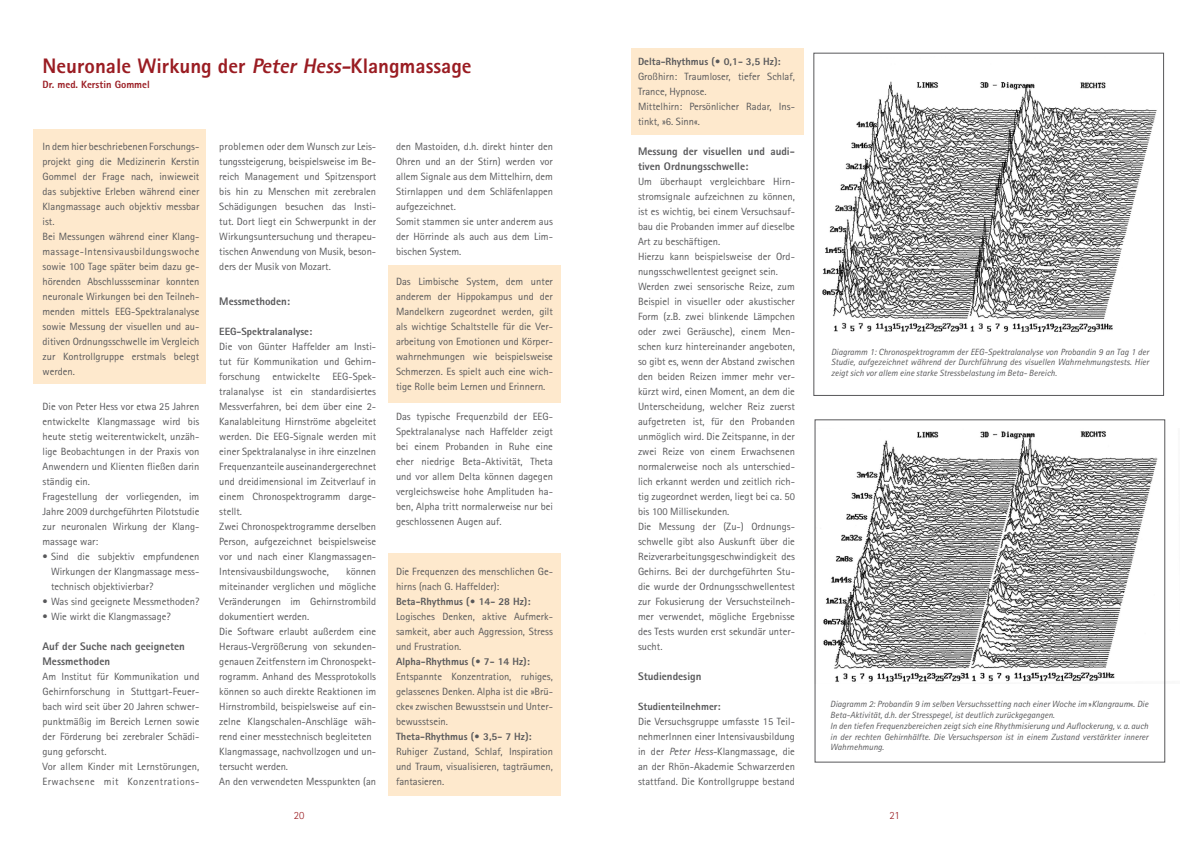
<style>
.page{position:relative;width:1191px;height:842px;background:#fff}
.page>*{position:absolute;margin:0;border:0;box-sizing:border-box;transform-origin:0 0}
.t1{font:800 21px "Rotis Sans Serif";color:#9a1c22}
.t2{font:800 11px/15px "Rotis Sans Serif";color:#58585a}
.t3{font:300 11px "Rotis Sans Serif";color:#9a1c22}
.t4{font:10.5px/15px "Rotis Sans Serif";color:#58585a}
.t5{font:800 10.5px "Rotis Sans Serif";color:#58585a}
.t6{font:800 10.5px "Rotis Sans Serif";color:#9a1c22}
.t7{font:italic 9px/10.8px "Rotis Sans Serif";color:#58585a;text-align:justify}
.s1{font-style:italic}
.s2{font-style:normal}
</style>
<div class="page">
<div style="left:630px;top:49px;width:173px;height:86px;background:#fee9cd"></div>
<div style="left:388px;top:553px;width:173px;height:243px;background:#fee9cd"></div>
<div style="left:388px;top:265px;width:173px;height:138px;background:#fee9cd"></div>
<div style="left:33px;top:129px;width:173px;height:254px;background:#fee9cd"></div>
<img style="left:822px;top:57px;width:343px;height:275px">
<img style="left:823px;top:429px;width:343px;height:254px">
<div style="left:813px;top:53px;width:350px;height:343px;border:1px solid #58585a"></div>
<h1 class="t1" style="left:43px;top:53px;width:430px">Neuronale Wirkung der <span class="s1">Peter Hess-</span>Klangmassage</h1>
<p class="t6" style="left:43px;top:78px;width:109px">Dr. med. Kerstin Gommel</p>
<p class="t4" style="left:43px;top:139px;width:158px">In dem hier beschriebenen Forschungs&shy;projekt ging die Medizinerin Kerstin Gommel der Frage nach, inwieweit das subjektive Erleben während einer Klangmassage auch objektiv messbar ist.<br>Bei Messungen während einer Klang&shy;massage-Intensivausbildungswoche sowie 100 Tage später beim dazu ge&shy;hörenden Abschlussseminar konnten neuronale Wirkungen bei den Teilneh&shy;menden mittels EEG-Spektralanalyse sowie Messung der visuellen und au&shy;ditiven Ordnungsschwelle im Vergleich zur Kontrollgruppe erstmals belegt werden.</p>
<p class="t4" style="left:43px;top:399px;width:158px">Die von Peter Hess vor etwa 25 Jahren entwickelte Klangmassage wird bis heute stetig weiterentwickelt, unzäh&shy;lige Beobachtungen in der Praxis von<br>Anwendern und Klienten fließen darin ständig ein.<br>Fragestellung der vorliegenden, im<br>Jahre 2009 durchgeführten Pilotstudie zur neuronalen Wirkung der Klang&shy;massage war:</p>
<p class="t4" style="left:51px;top:549px;width:150px;text-align:justify;text-indent:-9px">• Sind die subjektiv empfundenen Wirkungen der Klangmassage mess&shy;technisch objektivierbar?</p>
<p class="t4" style="left:43px;top:594px;width:158px">• Was sind geeignete Messmethoden?</p>
<p class="t4" style="left:43px;top:609px;width:130px">• Wie wirkt die Klangmassage?</p>
<p class="t2" style="left:43px;top:638px;width:144px">Auf der Suche nach geeigneten<br>Messmethoden</p>
<p class="t4" style="left:43px;top:669px;width:158px">Am Institut für Kommunikation und Gehirnforschung in Stuttgart-Feuer&shy;bach wird seit über 20 Jahren schwer&shy;punktmäßig im Bereich Lernen sowie der Förderung bei zerebraler Schädi&shy;gung geforscht.<br>Vor allem Kinder mit Lernstörungen, Erwachsene mit Konzentrations-</p>
<p class="t4" style="left:219px;top:139px;width:158px;text-align:justify">problemen oder dem Wunsch zur Leis&shy;tungssteigerung, beispielsweise im Be&shy;reich Management und Spitzensport bis hin zu Menschen mit zerebralen Schädigungen besuchen das Insti&shy;tut. Dort liegt ein Schwerpunkt in der Wirkungsuntersuchung und therapeu&shy;tischen Anwendung von Musik, beson&shy;ders der Musik von Mozart.</p>
<p class="t2" style="left:219px;top:293px;width:72px">Messmethoden:</p>
<p class="t5" style="left:219px;top:324px;width:94px">EEG-Spektralanalyse:</p>
<p class="t4" style="left:219px;top:339px;width:158px">Die von Günter Haffelder am Insti&shy;tut für Kommunikation und Gehirn&shy;forschung entwickelte EEG-Spek&shy;tralanalyse ist ein standardisiertes Messverfahren, bei dem über eine 2- Kanalableitung Hirnströme abgeleitet werden. Die EEG-Signale werden mit einer Spektralanalyse in ihre einzelnen Frequenzanteile auseinandergerechnet und dreidimensional im Zeitverlauf in einem Chronospektrogramm darge&shy;stellt.<br>Zwei Chronospektrogramme derselben Person, aufgezeichnet beispielsweise vor und nach einer Klangmassagen-Intensivausbildungswoche,</p>
<p class="t4" style="left:219px;top:564px;width:158px;text-indent:127px">können miteinander verglichen und mögliche<br>Veränderungen im Gehirnstrombild dokumentiert werden.<br>Die Software erlaubt außerdem eine<br>Heraus-Vergrößerung von sekunden&shy;genauen Zeitfenstern im Chronospekt&shy;rogramm. Anhand des Messprotokolls können so auch direkte Reaktionen im<br>Hirnstrombild, beispielsweise auf ein&shy;zelne Klangschalen-Anschläge wäh&shy;rend einer messtechnisch begleiteten<br>Klangmassage, nachvollzogen und un&shy;tersucht werden.<br>An den verwendeten Messpunkten (an</p>
<p class="t4" style="left:396px;top:139px;width:158px">den Mastoiden, d.h. direkt hinter den<br>Ohren und an der Stirn) werden vor allem Signale aus dem Mittelhirn, dem<br>Stirnlappen und dem Schläfenlappen aufgezeichnet.<br>Somit stammen sie unter anderem aus der Hörrinde als auch aus dem Lim&shy;bischen System.</p>
<p class="t4" style="left:396px;top:274px;width:158px;text-align:justify">Das Limbische System, dem unter anderem der Hippokampus und der Mandelkern zugeordnet werden, gilt als wichtige Schaltstelle für die Ver&shy;arbeitung von Emotionen und Körper&shy;wahrnehmungen wie beispielsweise Schmerzen. Es spielt auch eine wich&shy;tige Rolle beim Lernen und Erinnern.</p>
<p class="t4" style="left:396px;top:409px;width:158px;text-align:justify">Das typische Frequenzbild der EEG-Spektralanalyse nach Haffelder zeigt bei einem Probanden in Ruhe eine eher niedrige Beta-Aktivität, Theta und vor allem Delta können dagegen vergleichsweise hohe Amplituden ha&shy;ben, Alpha tritt normalerweise nur bei geschlossenen Augen auf.</p>
<p class="t4" style="left:396px;top:564px;width:158px">Die Frequenzen des menschlichen Ge&shy;hirns (nach G. Haffelder):</p>
<p class="t5" style="left:396px;top:594px;width:136px">Beta-Rhythmus (• 14- 28 Hz):</p>
<p class="t4" style="left:396px;top:609px;width:158px;text-align:justify">Logisches Denken, aktive Aufmerk&shy;samkeit, aber auch Aggression, Stress und Frustration.</p>
<p class="t5" style="left:396px;top:654px;width:135px">Alpha-Rhythmus (• 7- 14 Hz):</p>
<p class="t4" style="left:396px;top:669px;width:158px;text-align:justify">Entspannte Konzentration, ruhiges, gelassenes Denken. Alpha ist die »Brü&shy;cke« zwischen Bewusstsein und Unter&shy;bewusstsein.</p>
<p class="t5" style="left:396px;top:729px;width:137px">Theta-Rhythmus (• 3,5- 7 Hz):</p>
<p class="t4" style="left:396px;top:744px;width:158px;text-align:justify">Ruhiger Zustand, Schlaf, Inspiration und Traum, visualisieren, tagträumen, fantasieren.</p>
<p class="t5" style="left:638px;top:55px;width:144px">Delta-Rhythmus (• 0,1- 3,5 Hz):</p>
<p class="t4" style="left:638px;top:69px;width:158px">Großhirn: Traumloser, tiefer Schlaf,<br>Trance, Hypnose.<br>Mittelhirn: Persönlicher Radar, Ins&shy;tinkt, »6. Sinn«.</p>
<p class="t2" style="left:638px;top:144px;width:158px">Messung der visuellen und audi&shy;tiven Ordnungsschwelle:</p>
<p class="t4" style="left:638px;top:174px;width:158px">Um überhaupt vergleichbare Hirn&shy;stromsignale aufzeichnen zu können, ist es wichtig, bei einem Versuchsauf&shy;bau die Probanden immer auf dieselbe Art zu beschäftigen.<br>Hierzu kann beispielsweise der Ord&shy;nungsschwellentest geeignet sein.<br>Werden zwei sensorische Reize, zum Beispiel in visueller oder akustischer Form (z.B. zwei blinkende Lämpchen oder zwei Geräusche), einem Men&shy;schen kurz hintereinander angeboten, so gibt es, wenn der Abstand zwischen den beiden Reizen immer mehr ver&shy;kürzt wird, einen Moment, an dem die Unterscheidung, welcher Reiz zuerst aufgetreten ist, für den Probanden unmöglich wird. Die Zeitspanne, in der zwei Reize von einem Erwachsenen normalerweise noch als unterschied&shy;lich erkannt werden und zeitlich rich&shy;tig zugeordnet werden, liegt bei ca. 50 bis 100 Millisekunden.<br>Die Messung der (Zu-) Ordnungs&shy;schwelle gibt also Auskunft über die Reizverarbeitungsgeschwindigkeit des Gehirns. Bei der durchgeführten Stu&shy;die wurde der Ordnungsschwellentest zur Fokusierung der Versuchsteilneh&shy;mer verwendet, mögliche Ergebnisse des Tests wurden erst sekundär unter&shy;sucht.</p>
<p class="t2" style="left:638px;top:669px;width:65px">Studiendesign</p>
<p class="t5" style="left:638px;top:700px;width:84px">Studienteilnehmer:</p>
<p class="t4" style="left:638px;top:714px;width:158px;text-align:justify">Die Versuchsgruppe umfasste 15 Teil&shy;nehmerInnen einer Intensivausbildung in der <span class="s1">Peter Hess-</span>Klangmassage, die an der Rhön-Akademie Schwarzerden stattfand. Die Kontrollgruppe bestand</p>
<p class="t7" style="left:831px;top:346px;width:320px">Diagramm 1: Chronospektrogramm der EEG-Spektralanalyse von Probandin 9 an Tag 1 der Studie, aufgezeichnet während der Durchführung des visuellen Wahrnehmungstests. Hier zeigt sich vor allem eine starke Stressbelastung im Beta- Bereich.</p>
<p class="t7" style="left:830px;top:699px;width:320px;text-align:left">Diagramm 2: Probandin 9 im selben Versuchssetting nach einer Woche im <span class="s2">»</span>Klangraum<span class="s2">«.</span> Die Beta-Aktivität, d.h. der Stresspegel, ist deutlich zurückgegangen.<br>In den tiefen Frequenzbereichen zeigt sich eine Rhythmisierung und Auflockerung, v. a. auch in der rechten Gehirnhälfte. Die Versuchsperson ist in einem Zustand verstärkter innerer Wahrnehmung.</p>
<p class="t3" style="left:294px;top:809px;width:12px">20</p>
<p class="t3" style="left:889px;top:809px;width:12px">21</p>
</div>
